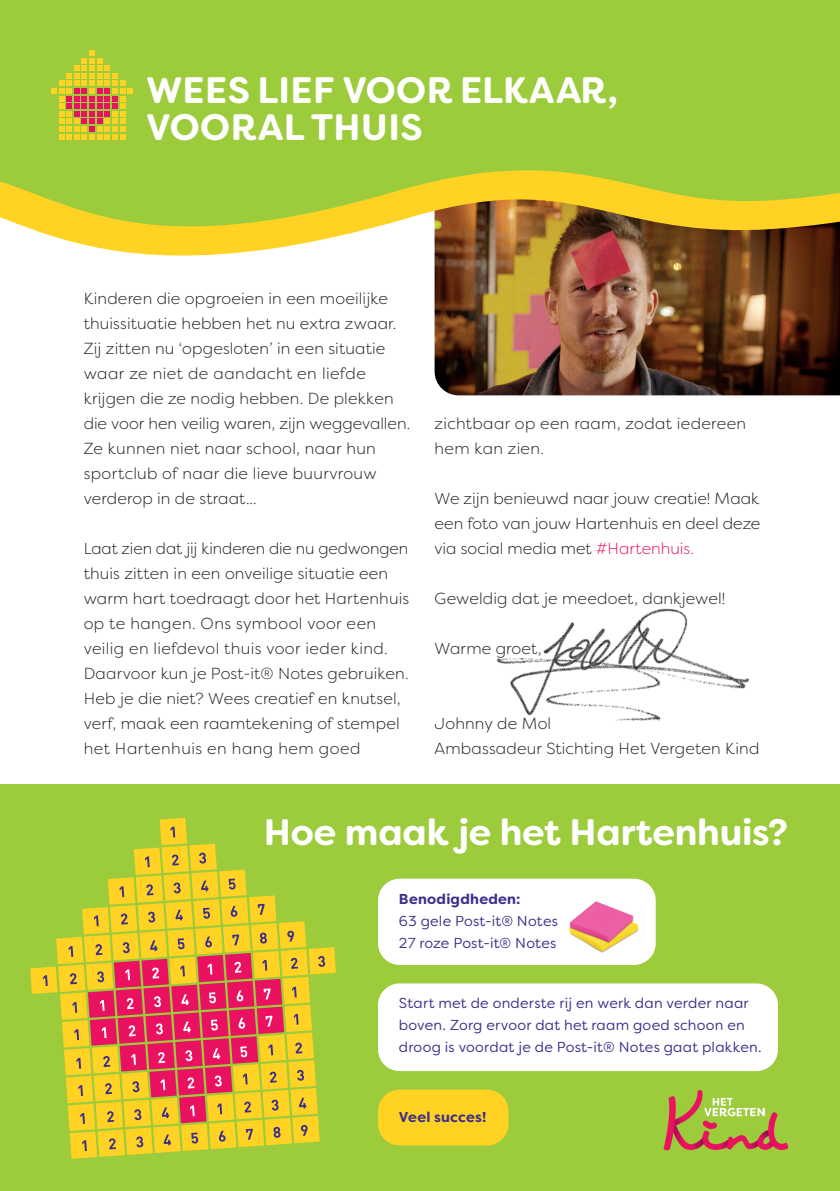
<style>
.page{position:relative;width:840px;height:1191px;background:#fff}
.page>*{position:absolute;margin:0;border:0;box-sizing:border-box;transform-origin:0 0}
.t1{font:700 36.8px/36.8px "Filson Soft";color:#fff}
.t2{font:300 16px/25px "Filson Soft";letter-spacing:.01em;color:#231f20}
.t3{font:14.4px/22.2px "Filson Soft";letter-spacing:.015em;color:#3c2e8b}
.t4{font:700 14.4px "Filson Soft";letter-spacing:.02em;color:#3c2e8b}
.s1{color:#ea1260}
</style>
<div class="page">
<div style="left:0;top:784px;width:839px;height:407px;background:#9ccb3b"></div>
<img style="left:434px;top:286px;width:405px;height:109px">
<div style="left:0;top:0;width:839px;height:101px;background:#9ccb3b"></div>
<svg style="left:0;top:101px;width:839px;height:185px;background:#b3bb4d"></svg>
<svg style="left:772px;top:193px;width:67px;height:30px;background:#f0d027"></svg>
<svg style="left:30px;top:818px;width:306px;height:340px"></svg>
<img style="left:496px;top:608px;width:253px;height:113px">
<svg style="left:663px;top:1090px;width:124px;height:60px"></svg>
<div style="left:378px;top:983px;width:399px;height:88px;background:#fff;border-radius:22px"></div>
<div style="left:378px;top:878px;width:277px;height:87px;background:#fff;border-radius:22px"></div>
<img style="left:569px;top:901px;width:70px;height:52px">
<div style="left:378px;top:1089px;width:130px;height:56px;background:#ffd224;border-radius:22px"></div>
<svg style="left:51px;top:50px;width:82px;height:90px;background:#c4b438"></svg>
<h1 class="t1" style="left:146px;top:72px;width:473px">WEES LIEF VOOR ELKAAR,<br>VOORAL THUIS</h1>
<p class="t2" style="left:84px;top:286px;width:328px">Kinderen die opgroeien in een moeilijke thuissituatie hebben het nu extra zwaar.<br>Zij zitten nu ‘opgesloten’ in een situatie waar ze niet de aandacht en liefde krijgen die ze nodig hebben. De plekken die voor hen veilig waren, zijn weggevallen.<br>Ze kunnen niet naar school, naar hun sportclub of naar die lieve buurvrouw verderop in de straat...</p>
<p class="t2" style="left:84px;top:536px;width:327px">Laat zien dat jij kinderen die nu gedwongen thuis zitten in een onveilige situatie een warm hart toedraagt door het Hartenhuis op te hangen. Ons symbool voor een veilig en liefdevol thuis voor ieder kind.<br>Daarvoor kun je Post-it® Notes gebruiken.<br>Heb je die niet? Wees creatief en knutsel, verf, maak een raamtekening of stempel het Hartenhuis en hang hem goed</p>
<p class="t2" style="left:434px;top:410px;width:313px">zichtbaar op een raam, zodat iedereen hem kan zien.</p>
<p class="t2" style="left:434px;top:485px;width:327px;text-align:justify">We zijn benieuwd naar jouw creatie! Maak een foto van jouw Hartenhuis en deel deze via social media met <span class="s1">#Hartenhuis.</span></p>
<p class="t2" style="left:434px;top:585px;width:292px">Geweldig dat je meedoet, dankjewel!</p>
<p class="t2" style="left:434px;top:635px;width:109px">Warme groet,</p>
<p class="t2" style="left:434px;top:710px;width:326px">Johnny de Mol<br>Ambassadeur Stichting Het Vergeten Kind</p>
<h1 class="t1" style="left:264px;top:813px;width:525px">Hoe maak je het Hartenhuis?</h1>
<p class="t4" style="left:399px;top:889px;width:123px">Benodigdheden:</p>
<p class="t3" style="left:399px;top:910px;width:160px">63 gele Post-it® Notes<br>27 roze Post-it® Notes</p>
<p class="t3" style="left:399px;top:991px;width:364px">Start met de onderste rij en werk dan verder naar boven. Zorg ervoor dat het raam goed schoon en droog is voordat je de Post-it® Notes gaat plakken.</p>
<p class="t4" style="left:399px;top:1108px;width:89px">Veel succes!</p>
</div>
